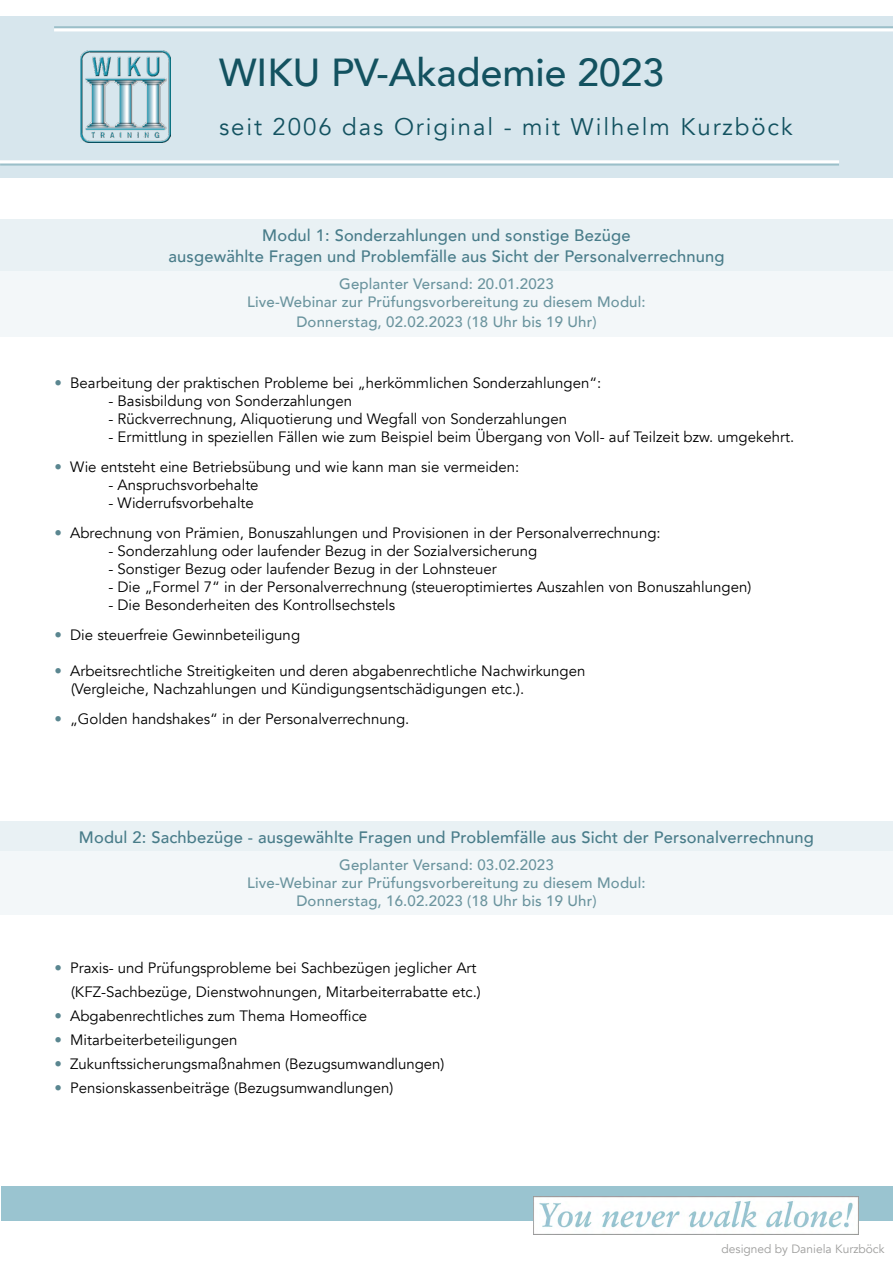
<style>
.page{position:relative;width:893px;height:1263px;background:#fff}
.page>*{position:absolute;margin:0;border:0;box-sizing:border-box;transform-origin:0 0}
.t1{font:500 39px "Avenir";color:#135260}
.t2{font:24px "Avenir";letter-spacing:.08em;color:#135260}
.t3{font:500 16.5px/21px "Avenir";letter-spacing:.01em;color:#135260;text-align:center}
.t4{font:15px/18px "Avenir";color:#000}
.t5{font:500 15px/18px "Avenir";letter-spacing:.01em;color:#5a8690;text-align:center}
.t6{font:12px "Avenir";color:#9d9d9c}
.s1{color:#5a8690}
</style>
<div class="page">
<div style="left:0;top:16px;width:893px;height:162px;background:#d7e6ed"></div>
<img style="left:81px;top:51px;width:89px;height:92px">
<hr style="left:54px;top:26px;width:839px;height:2px;background:#106675">
<hr style="left:0;top:163px;width:839px;height:3px;background:#106675">
<hr style="left:0;top:160px;width:839px;height:3px;background:#fff">
<hr style="left:54px;top:28px;width:839px;height:3px;background:#fff">
<div style="left:1px;top:1186px;width:892px;height:34px;background:#9ac4d0"></div>
<img style="left:533px;top:1196px;width:326px;height:39px">
<div style="left:0;top:219px;width:893px;height:117px;background:#f3f7f9"></div>
<div style="left:0;top:219px;width:893px;height:51px;background:#e9f1f4"></div>
<div style="left:0;top:821px;width:893px;height:93px;background:#f3f7f9"></div>
<div style="left:0;top:821px;width:893px;height:29px;background:#e9f1f4"></div>
<h1 class="t1" style="left:219px;top:39px;width:447px">WIKU PV-Akademie 2023</h1>
<h2 class="t2" style="left:219px;top:113px;width:575px">seit 2006 das Original - mit Wilhelm Kurzböck</h2>
<p class="t3" style="left:169px;top:224px;width:557px">Modul 1: Sonderzahlungen und sonstige Bezüge<br>ausgewählte Fragen und Problemfälle aus Sicht der Personalverrechnung</p>
<p class="t5" style="left:247px;top:274px;width:400px">Geplanter Versand: 20.01.2023<br>Live-Webinar zur Prüfungsvorbereitung zu diesem Modul:</p>
<p class="t5" style="left:296px;top:312px;width:302px">Donnerstag, 02.02.2023 (18 Uhr bis 19 Uhr)</p>
<p class="t4" style="left:54px;top:374px;width:548px"><span class="s1">•</span> Bearbeitung der praktischen Probleme bei „herkömmlichen Sonderzahlungen“:</p>
<p class="t4" style="left:108px;top:392px;width:245px">- Basisbildung von Sonderzahlungen</p>
<p class="t4" style="left:108px;top:410px;width:460px">- Rückverrechnung, Aliquotierung und Wegfall von Sonderzahlungen</p>
<p class="t4" style="left:108px;top:428px;width:687px">- Ermittlung in speziellen Fällen wie zum Beispiel beim Übergang von Voll- auf Teilzeit bzw. umgekehrt.</p>
<p class="t4" style="left:54px;top:458px;width:466px"><span class="s1">•</span> Wie entsteht eine Betriebsübung und wie kann man sie vermeiden:</p>
<p class="t4" style="left:108px;top:476px;width:152px">- Anspruchsvorbehalte</p>
<p class="t4" style="left:108px;top:494px;width:147px">- Widerrufsvorbehalte</p>
<p class="t4" style="left:54px;top:524px;width:608px"><span class="s1">•</span> Abrechnung von Prämien, Bonuszahlungen und Provisionen in der Personalverrechnung:</p>
<p class="t4" style="left:108px;top:542px;width:430px">- Sonderzahlung oder laufender Bezug in der Sozialversicherung</p>
<p class="t4" style="left:108px;top:560px;width:390px">- Sonstiger Bezug oder laufender Bezug in der Lohnsteuer</p>
<p class="t4" style="left:108px;top:578px;width:644px">- Die „Formel 7“ in der Personalverrechnung (steueroptimiertes Auszahlen von Bonuszahlungen)</p>
<p class="t4" style="left:108px;top:596px;width:288px">- Die Besonderheiten des Kontrollsechstels</p>
<p class="t4" style="left:54px;top:626px;width:247px"><span class="s1">•</span> Die steuerfreie Gewinnbeteiligung</p>
<p class="t4" style="left:71px;top:662px;width:516px;text-indent:-17px"><span class="s1">•</span> Arbeitsrechtliche Streitigkeiten und deren abgabenrechtliche Nachwirkungen (Vergleiche, Nachzahlungen und Kündigungsentschädigungen etc.).</p>
<p class="t4" style="left:54px;top:710px;width:357px"><span class="s1">•</span> „Golden handshakes“ in der Personalverrechnung.</p>
<p class="t3" style="left:79px;top:825px;width:736px">Modul 2: Sachbezüge - ausgewählte Fragen und Problemfälle aus Sicht der Personalverrechnung</p>
<p class="t5" style="left:247px;top:855px;width:400px">Geplanter Versand: 03.02.2023<br>Live-Webinar zur Prüfungsvorbereitung zu diesem Modul:<br>Donnerstag, 16.02.2023 (18 Uhr bis 19 Uhr)</p>
<p class="t4" style="left:54px;top:956px;width:428px;line-height:24px;text-align:right"><span class="s1">•</span> Praxis- und Prüfungsprobleme bei Sachbezügen jeglicher Art (KFZ-Sachbezüge, Dienstwohnungen, Mitarbeiterrabatte etc.)</p>
<p class="t4" style="left:54px;top:1007px;width:314px"><span class="s1">•</span> Abgabenrechtliches zum Thema Homeoffice</p>
<p class="t4" style="left:54px;top:1031px;width:185px"><span class="s1">•</span> Mitarbeiterbeteiligungen</p>
<p class="t4" style="left:54px;top:1055px;width:392px"><span class="s1">•</span> Zukunftssicherungsmaßnahmen (Bezugsumwandlungen)</p>
<p class="t4" style="left:54px;top:1079px;width:340px"><span class="s1">•</span> Pensionskassenbeiträge (Bezugsumwandlungen)</p>
<p class="t6" style="left:722px;top:1242px;width:164px">designed by Daniela Kurzböck</p>
</div>
